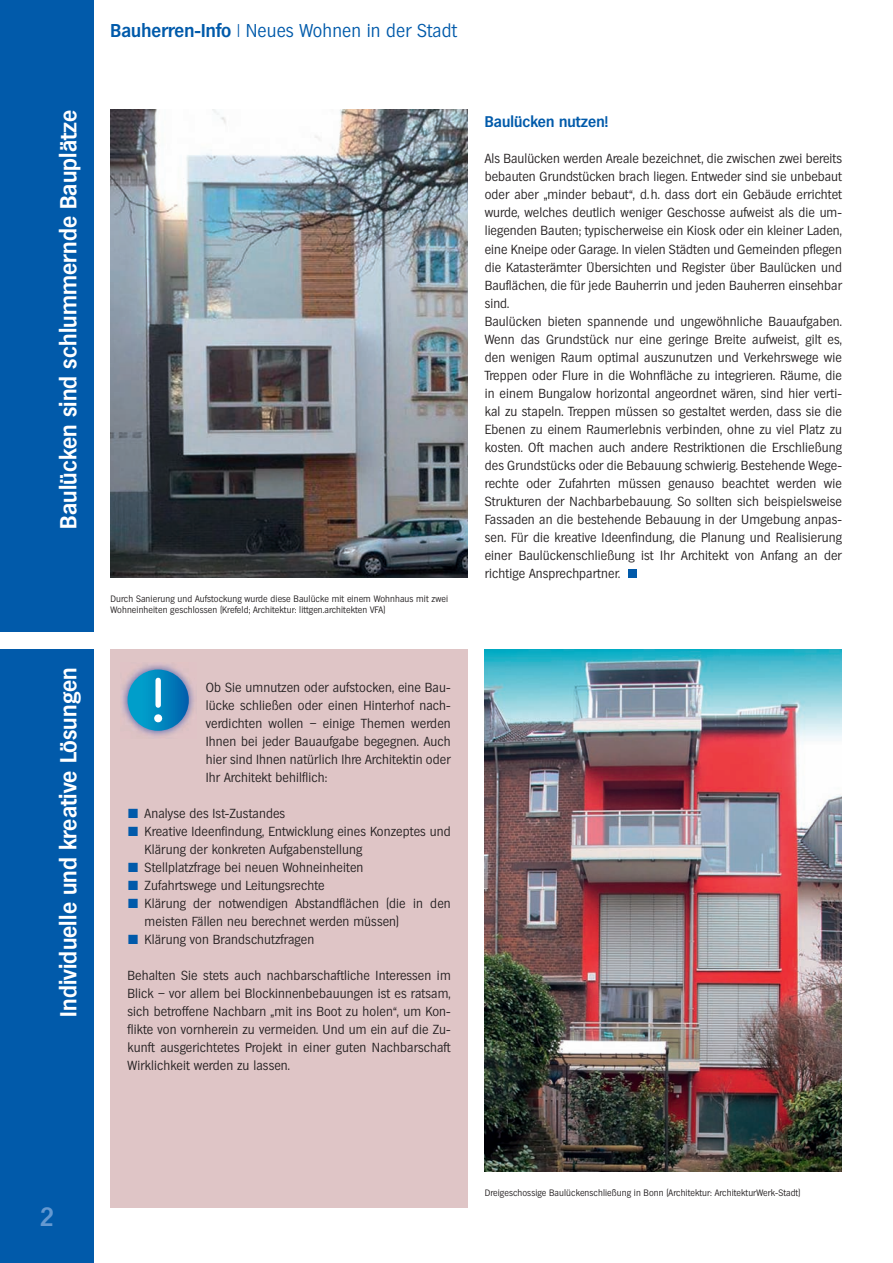
<style>
.page{position:relative;width:893px;height:1263px;background:#fff}
.page>*{position:absolute;margin:0;border:0;box-sizing:border-box;transform-origin:0 0}
.t1{font:600 25.5px "Hamburg TS";color:#6599d1}
.t2{font:600 22.5px "Hamburg TS";letter-spacing:.01em;color:#fff}
.t3{font:300 18px "Hamburg TS";letter-spacing:.01em;color:#015aaa}
.t4{font:600 15px "Hamburg TS";letter-spacing:.01em;color:#015aaa}
.t5{font:300 12.75px/18px "Hamburg TS";letter-spacing:.01em;color:#231f20}
.t6{font:300 9px/10.8px "Hamburg TS";letter-spacing:.01em;color:#231f20}
.s1{font-weight:600}
</style>
<div class="page">
<div style="left:0;top:0;width:94px;height:631px;background:#015aaa"></div>
<div style="left:0;top:649px;width:94px;height:614px;background:#015aaa"></div>
<div style="left:628px;top:569px;width:8px;height:8px;background:#015aaa"></div>
<img style="left:111px;top:109px;width:357px;height:468px">
<img style="left:484px;top:649px;width:358px;height:522px">
<div style="left:111px;top:649px;width:357px;height:558px;background:#dfc5c6"></div>
<img style="left:122px;top:664px;width:72px;height:73px">
<svg style="left:128px;top:669px;width:61px;height:62px;background:#098bc0"></svg>
<div style="left:155px;top:680px;width:6px;height:25px;background:#fff"></div>
<h2 class="t2" style="left:55px;top:529px;width:421px;rotate:-90deg">Baulücken sind schlummernde Bauplätze</h2>
<h2 class="t2" style="left:55px;top:1017px;width:351px;rotate:-90deg">Individuelle und kreative Lösungen</h2>
<h3 class="t3" style="left:111px;top:20px;width:348px"><span class="s1">Bauherren-Info</span> | Neues Wohnen in der Stadt</h3>
<p class="t6" style="left:111px;top:594px;width:339px">Durch Sanierung und Aufstockung wurde diese Baulücke mit einem Wohnhaus mit zwei<br>Wohneinheiten geschlossen (Krefeld; Architektur: littgen.architekten VFA)</p>
<p class="t5" style="left:206px;top:678px;width:246px;text-align:justify">Ob Sie umnutzen oder aufstocken, eine Bau&shy;lücke schließen oder einen Hinterhof nach&shy;verdichten wollen – einige Themen werden Ihnen bei jeder Bauaufgabe begegnen. Auch hier sind Ihnen natürlich Ihre Architektin oder Ihr Architekt behilflich:</p>
<p class="t5" style="left:145px;top:804px;width:308px">Analyse des Ist-Zustandes<br>Kreative Ideenfindung, Entwicklung eines Konzeptes und Klärung der konkreten Aufgabenstellung<br>Stellplatzfrage bei neuen Wohneinheiten<br>Zufahrtswege und Leitungsrechte<br>Klärung der notwendigen Abstandflächen (die in den meisten Fällen neu berechnet werden müssen)<br>Klärung von Brandschutzfragen</p>
<p class="t5" style="left:128px;top:966px;width:325px;text-align:justify">Behalten Sie stets auch nachbarschaftliche Interessen im Blick – vor allem bei Blockinnenbebauungen ist es ratsam, sich betroffene Nachbarn „mit ins Boot zu holen“, um Kon&shy;flikte von vornherein zu vermeiden. Und um ein auf die Zu&shy;kunft ausgerichtetes Projekt in einer guten Nachbarschaft Wirklichkeit werden zu lassen.</p>
<p class="t4" style="left:485px;top:113px;width:125px">Baulücken nutzen!</p>
<p class="t5" style="left:485px;top:150px;width:359px">Als Baulücken werden Areale bezeichnet, die zwischen zwei bereits bebauten Grundstücken brach liegen. Entweder sind sie unbebaut oder aber „minder bebaut“, d. h. dass dort ein Gebäude errichtet wurde, welches deutlich weniger Geschosse aufweist als die um&shy;liegenden Bauten; typischerweise ein Kiosk oder ein kleiner Laden, eine Kneipe oder Garage. In vielen Städten und Gemeinden pflegen die Katasterämter Übersichten und Register über Baulücken und Bauflächen, die für jede Bauherrin und jeden Bauherren einsehbar sind.<br>Baulücken bieten spannende und ungewöhnliche Bauaufgaben.<br>Wenn das Grundstück nur eine geringe Breite aufweist, gilt es, den wenigen Raum optimal auszunutzen und Verkehrswege wie Treppen oder Flure in die Wohn fläche zu integrieren. Räume, die in einem Bungalow horizontal angeordnet wären, sind hier verti&shy;kal zu stapeln. Treppen müssen so gestaltet werden, dass sie die Ebenen zu einem Raumerlebnis verbinden, ohne zu viel Platz zu kosten. Oft machen auch andere Restriktionen die E rschließung des Grundstücks oder die Bebauung schwierig. Bestehende Wege&shy;rechte oder Zufahrten müssen genauso beachtet werden wie Strukturen der Nachbarbebauung. So sollten sich beispielsweise Fassaden an die bestehende Bebauung in der Umgebung anpas&shy;sen. Für die kreative Ideenfindung, die Planung und Realisierung einer Baulückenschließung ist Ihr Architekt von Anfang an der richtige Ansprechpartner.</p>
<h1 class="t1" style="left:40px;top:1202px;width:16px">2</h1>
<p class="t6" style="left:485px;top:1188px;width:317px">Dreigeschossige Baulückenschließung in Bonn (Architektur: ArchitekturWerk-Stadt)</p>
</div>
